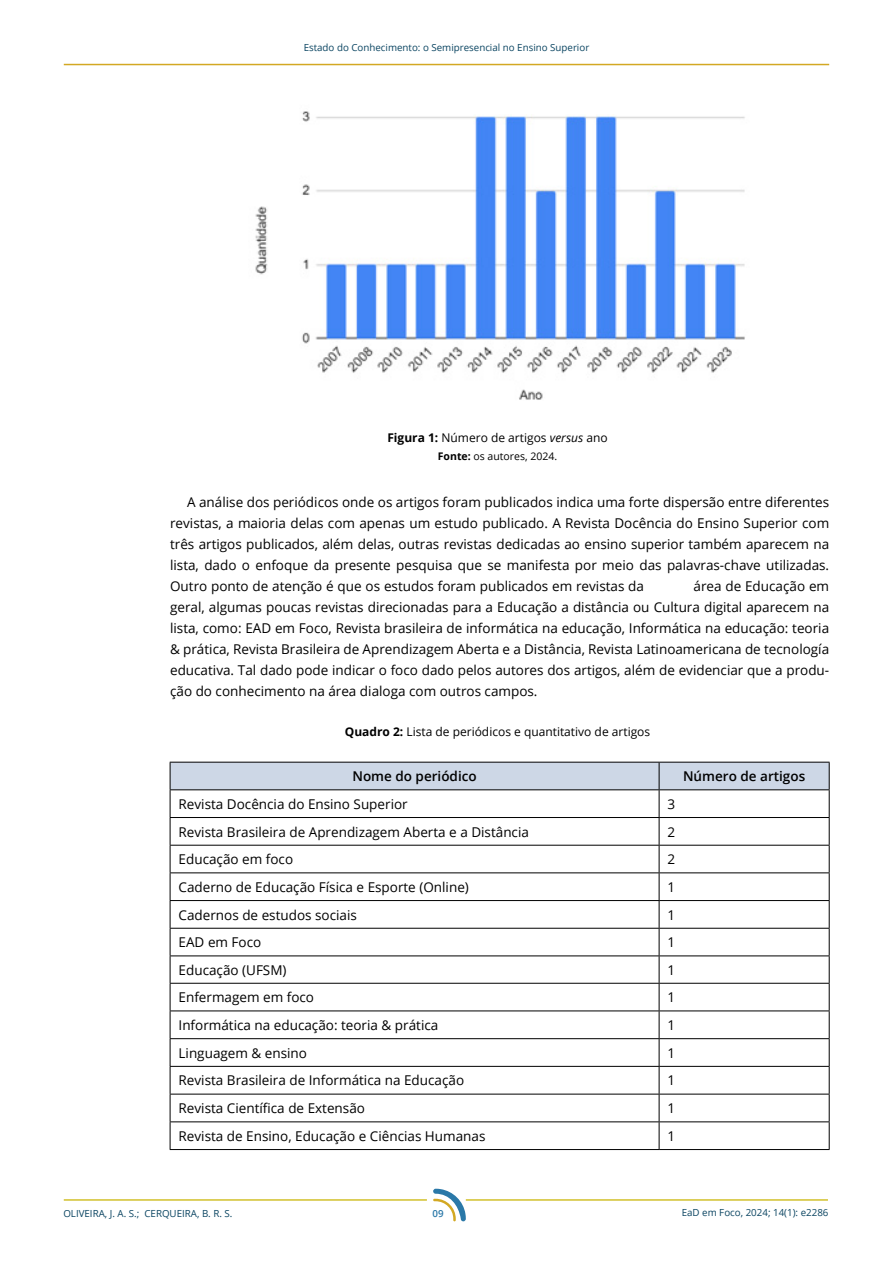
<style>
.page{position:relative;width:893px;height:1263px;background:#fff}
.page>*{position:absolute;margin:0;border:0;box-sizing:border-box;transform-origin:0 0}
.texto_corrido{font:13.5px/21px "Open Sans";color:#000;text-align:justify}
.texto_tabela{font:13.5px "Open Sans";color:#000}
.titulo_dentro_tabela{font:600 13.5px "Open Sans";color:#000}
.titulo_da_tabela{font:12px "Open Sans";color:#000}
.Legenda{font:12px "Open Sans";color:#000}
.Fonte{font:10.5px "Open Sans";color:#000}
.t1{font:9.75px "Open Sans";color:#0b4562}
.t2{font:600 9.75px "Open Sans";color:#2a78a8}
.s1{font-weight:700}
.s2{font-style:italic}
</style>
<div class="page">
<hr style="left:64px;top:64px;width:765px;height:1px;background:#d3a823">
<hr style="left:466px;top:1199px;width:362px;height:2px;background:#d2c12c">
<svg style="left:433px;top:1189px;width:33px;height:32px"></svg>
<hr style="left:64px;top:1199px;width:363px;height:2px;background:#d2c12c">
<img style="left:255px;top:111px;width:490px;height:289px">
<hr style="left:170px;top:1149px;width:489px;height:1px;background:#000">
<hr style="left:659px;top:1149px;width:171px;height:1px;background:#000">
<svg style="left:170px;top:762px;width:660px;height:387px"></svg>
<hr style="left:170px;top:789px;width:489px;height:1px;background:#000">
<hr style="left:659px;top:789px;width:171px;height:1px;background:#000">
<p class="t1" style="left:304px;top:41px;width:287px">Estado do Conhecimento: o Semipresencial no Ensino Superior</p>
<p class="Legenda" style="left:387px;top:430px;width:222px"><span class="s1">Figura 1:</span> Número de artigos <span class="s2">versus</span> ano</p>
<p class="Fonte" style="left:438px;top:449px;width:121px"><span class="s1">Fonte:</span> os autores, 2024.</p>
<p class="texto_corrido" style="left:170px;top:491px;width:661px;text-indent:17px">A análise dos periódicos onde os artigos foram publicados indica uma forte dispersão entre diferentes revistas, a maioria delas com apenas um estudo publicado. A Revista Docência do Ensino Superior com três artigos publicados, além delas, outras revistas dedicadas ao ensino superior também aparecem na lista, dado o enfoque da presente pesquisa que se manifesta por meio das palavras-chave utilizadas.<br>Outro ponto de atenção é que os estudos foram publicados em revistas da</p>
<p class="texto_corrido" style="left:170px;top:575px;width:661px;text-indent:523px">área de Educação em geral, algumas poucas revistas direcionadas para a Educação a distância ou Cultura digital aparecem na lista, como: EAD em Foco, Revista brasileira de informática na educação, Informática na educação: teoria &amp; prática, Revista Brasileira de Aprendizagem Aberta e a Distância, Revista Latinoamericana de tecnología educativa. Tal dado pode indicar o foco dado pelos autores dos artigos, além de evidenciar que a produ&shy;ção do conhecimento na área dialoga com outros campos.</p>
<p class="titulo_da_tabela" style="left:345px;top:724px;width:307px"><span class="s1">Quadro 2:</span> Lista de periódicos e quantitativo de artigos</p>
<p class="titulo_dentro_tabela" style="left:352px;top:767px;width:126px">Nome do periódico</p>
<p class="titulo_dentro_tabela" style="left:683px;top:767px;width:124px">Número de artigos</p>
<p class="texto_tabela" style="left:179px;top:795px;width:231px">Revista Docência do Ensino Superior</p>
<p class="texto_tabela" style="left:668px;top:795px;width:9px">3</p>
<p class="texto_tabela" style="left:179px;top:822px;width:352px">Revista Brasileira de Aprendizagem Aberta e a Distância</p>
<p class="texto_tabela" style="left:668px;top:822px;width:9px">2</p>
<p class="texto_tabela" style="left:179px;top:850px;width:116px">Educação em foco</p>
<p class="texto_tabela" style="left:668px;top:850px;width:9px">2</p>
<p class="texto_tabela" style="left:179px;top:878px;width:292px">Caderno de Educação Física e Esporte (Online)</p>
<p class="texto_tabela" style="left:668px;top:878px;width:9px">1</p>
<p class="texto_tabela" style="left:179px;top:905px;width:180px">Cadernos de estudos sociais</p>
<p class="texto_tabela" style="left:668px;top:905px;width:9px">1</p>
<p class="texto_tabela" style="left:179px;top:933px;width:84px">EAD em Foco</p>
<p class="texto_tabela" style="left:668px;top:933px;width:9px">1</p>
<p class="texto_tabela" style="left:179px;top:960px;width:109px">Educação (UFSM)</p>
<p class="texto_tabela" style="left:668px;top:960px;width:9px">1</p>
<p class="texto_tabela" style="left:179px;top:988px;width:137px">Enfermagem em foco</p>
<p class="texto_tabela" style="left:668px;top:988px;width:9px">1</p>
<p class="texto_tabela" style="left:179px;top:1016px;width:261px">Informática na educação: teoria &amp; prática</p>
<p class="texto_tabela" style="left:668px;top:1016px;width:9px">1</p>
<p class="texto_tabela" style="left:179px;top:1043px;width:130px">Linguagem &amp; ensino</p>
<p class="texto_tabela" style="left:668px;top:1043px;width:9px">1</p>
<p class="texto_tabela" style="left:179px;top:1071px;width:287px">Revista Brasileira de Informática na Educação</p>
<p class="texto_tabela" style="left:668px;top:1071px;width:9px">1</p>
<p class="texto_tabela" style="left:179px;top:1099px;width:188px">Revista Científica de Extensão</p>
<p class="texto_tabela" style="left:668px;top:1099px;width:9px">1</p>
<p class="texto_tabela" style="left:179px;top:1127px;width:308px">Revista de Ensino, Educação e Ciências Humanas</p>
<p class="texto_tabela" style="left:668px;top:1127px;width:9px">1</p>
<p class="t1" style="left:63px;top:1206px;width:171px">OLIVEIRA, J. A. S.; CERQUEIRA, B. R. S.</p>
<p class="t2" style="left:432px;top:1207px;width:13px">09</p>
<p class="t1" style="left:682px;top:1206px;width:148px">EaD em Foco, 2024; 14(1): e2286</p>
</div>
